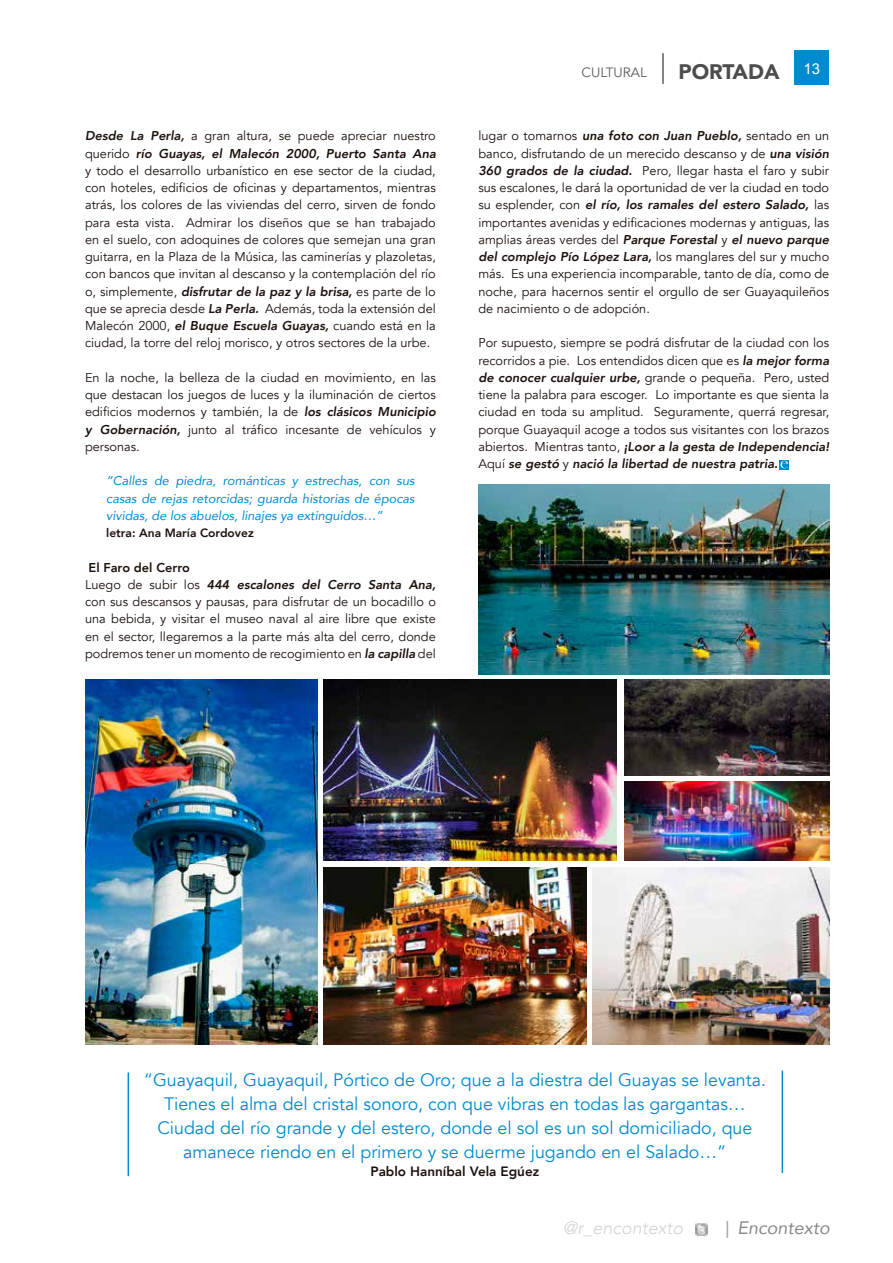
<style>
.page{position:relative;width:893px;height:1263px;background:#fff}
.page>*{position:absolute;margin:0;border:0;box-sizing:border-box;transform-origin:0 0}
.t1{font:900 21px "Avenir";color:#4d4b4d}
.t2{font:18px/24px "Avenir";color:#008acf;text-align:center}
.t3{font:italic 300 18px "Avenir";color:#d2d4d8}
.t4{font:italic 18px "Avenir";color:#88878b}
.t5{font:800 13.5px "Avenir";color:#1d110d}
.t6{font:13.5px "Avenir";color:#5b5b5e}
.t7{font:12.75px/17.2px "Avenir";color:#1d110d;text-align:justify}
.t8{font:italic 12.75px/17.2px "Avenir";color:#008acf;text-align:justify}
.t9{font:800 12px "Avenir";color:#1d110d}
.s1{font-weight:800;font-style:italic}
.s2{font-weight:800}
.s3{font-family:"Arial";font-style:normal;color:#a5a5a9}
</style>
<div class="page">
<img style="left:695px;top:1222px;width:14px;height:15px">
<hr style="left:128px;top:1072px;width:1px;height:104px;background:#008acf">
<hr style="left:782px;top:1070px;width:1px;height:103px;background:#008acf">
<div style="left:795px;top:50px;width:34px;height:34px;background:#008acf"></div>
<hr style="left:662px;top:53px;width:2px;height:31px;background:#5b5b5e">
<svg style="left:780px;top:460px;width:9px;height:9px"></svg>
<svg style="left:780px;top:461px;width:8px;height:7px"></svg>
<img style="left:85px;top:680px;width:232px;height:365px">
<img style="left:324px;top:867px;width:262px;height:178px">
<img style="left:324px;top:680px;width:292px;height:180px">
<img style="left:624px;top:680px;width:205px;height:95px">
<img style="left:624px;top:782px;width:205px;height:78px">
<img style="left:593px;top:867px;width:236px;height:178px">
<img style="left:478px;top:485px;width:351px;height:189px">
<p class="t7" style="left:85px;top:128px;width:352px"><span class="s1">Desde La Perla,</span> a gran altura, se puede apreciar nuestro querido <span class="s1">río Guayas, el Malecón 2000, Puerto Santa Ana </span>y todo el desarrollo urbanístico en ese sector de la ciudad, con hoteles, edificios de oficinas y departamentos, mientras atrás, los colores de las viviendas del cerro, sirven de fondo para esta vista. Admirar los diseños que se han trabajado en el suelo, con adoquines de colores que semejan una gran guitarra, en la Plaza de la Música, las caminerías y plazoletas, con bancos que invitan al descanso y la contemplación del río o, simplemente, <span class="s1">disfrutar de la paz y la brisa,</span> es parte de lo que se aprecia desde <span class="s1">La Perla.</span> Además, toda la extensión del Malecón 2000, <span class="s1">el Buque Escuela Guayas,</span> cuando está en la ciudad, la torre del reloj morisco, y otros sectores de la urbe.</p>
<p class="t7" style="left:85px;top:369px;width:352px">En la noche, la belleza de la ciudad en movimiento, en las que destacan los juegos de luces y la iluminación de ciertos edificios modernos y también, la de <span class="s1">los clásicos Municipio y Gobernación,</span> junto al tráfico incesante de vehículos y personas.</p>
<p class="t8" style="left:106px;top:472px;width:310px">“Calles de piedra, románticas y estrechas, con sus casas de rejas retorcidas; guarda historias de épocas vividas, de los abuelos, linajes ya extinguidos…”</p>
<p class="t9" style="left:106px;top:524px;width:149px">letra: Ana María Cordovez</p>
<p class="t7" style="left:85px;top:559px;width:352px;text-align:left"><span class="s2">El Faro del Cerro<br></span>Luego de subir los <span class="s1">444 escalones del Cerro Santa Ana, </span>con sus descansos y pausas, para disfrutar de un bocadillo o una bebida, y visitar el museo naval al aire libre que existe en el sector, llegaremos a la parte más alta del cerro, donde podremos tener un momento de recogimiento en <span class="s1">la capilla</span> del</p>
<p class="t6" style="left:582px;top:64px;width:67px">CULTURAL</p>
<h1 class="t1" style="left:679px;top:54px;width:143px">PORTADA <sup>13</sup></h1>
<p class="t7" style="left:478px;top:128px;width:352px">lugar o tomarnos <span class="s1">una foto con Juan Pueblo,</span> sentado en un banco, disfrutando de un merecido descanso y de <span class="s1">una visión 360 grados de la ciudad.</span> Pero, llegar hasta el faro y subir sus escalones, le dará la oportunidad de ver la ciudad en todo su esplender, con <span class="s1">el río, los ramales del estero Salado,</span> las importantes avenidas y edificaciones modernas y antiguas, las amplias áreas verdes del <span class="s1">Parque Forestal</span> y <span class="s1">el nuevo parque del complejo Pío López Lara,</span> los manglares del sur y mucho más. Es una experiencia incomparable, tanto de día, como de noche, para hacernos sentir el orgullo de ser Guayaquileños de nacimiento o de adopción.</p>
<p class="t7" style="left:478px;top:335px;width:352px">Por supuesto, siempre se podrá disfrutar de la ciudad con los recorridos a pie. Los entendidos dicen que es <span class="s1">la mejor forma de conocer cualquier urbe,</span> grande o pequeña. Pero, usted tiene la palabra para escoger. Lo importante es que sienta la ciudad en toda su amplitud. Seguramente, querrá regresar, porque Guayaquil acoge a todos sus visitantes con los brazos abiertos. Mientras tanto, <span class="s1">¡Loor a la gesta de Independencia!<br></span>Aquí <span class="s1">se gestó</span> y <span class="s1">nació la libertad de nuestra patria.</span></p>
<p class="t2" style="left:144px;top:1068px;width:624px">“Guayaquil, Guayaquil, Pórtico de Oro; que a la diestra del Guayas se levanta.<br>Tienes el alma del cristal sonoro, con que vibras en todas las gargantas… Ciudad del río grande y del estero, donde el sol es un sol domiciliado, que amanece riendo en el primero y se duerme jugando en el Salado…”</p>
<p class="t5" style="left:370px;top:1161px;width:170px">Pablo Hanníbal Vela Egúez</p>
<h2 class="t3" style="left:563px;top:1217px;width:122px">@r_encontexto</h2>
<h2 class="t4" style="left:725px;top:1217px;width:106px"><span class="s3">|</span> Encontexto</h2>
</div>
